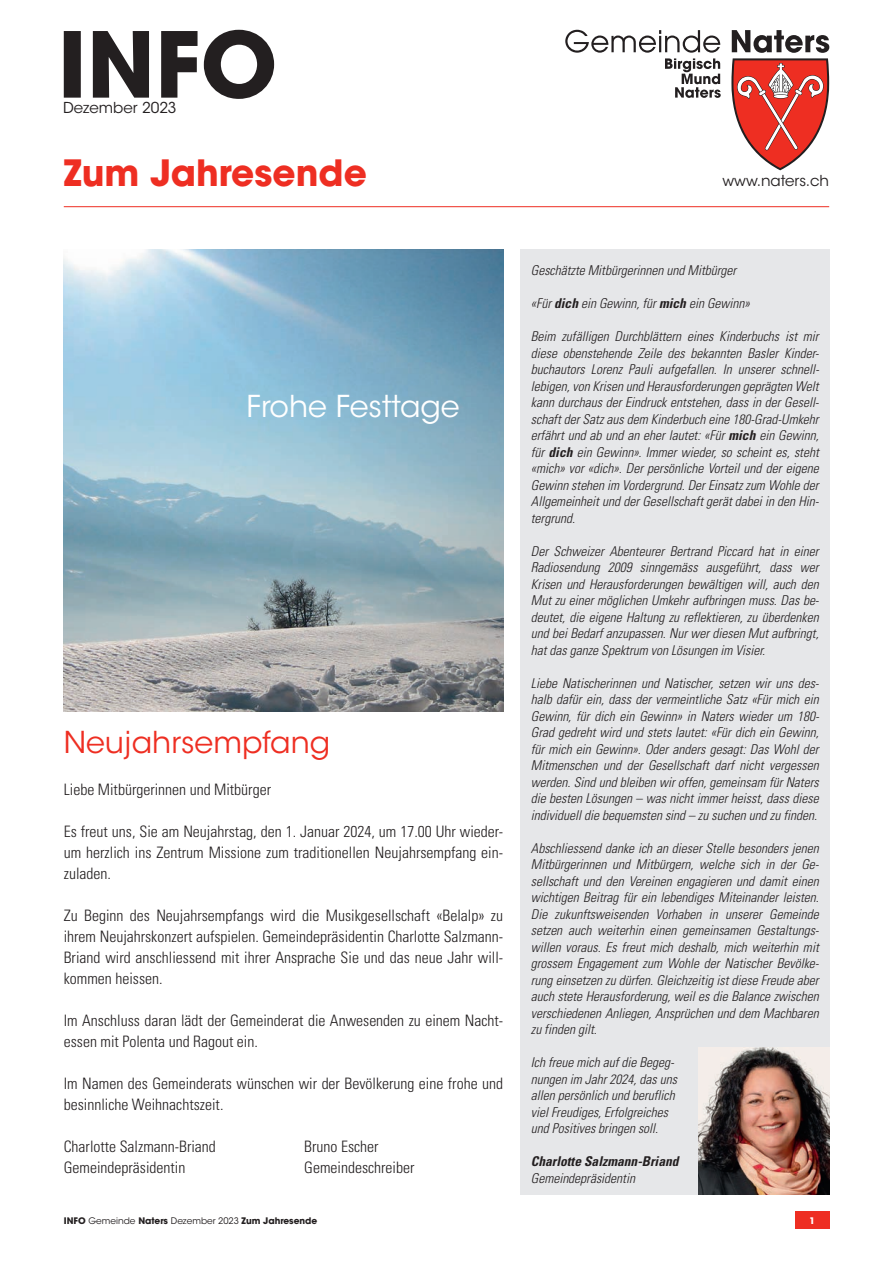
<style>
.page{position:relative;width:893px;height:1263px;background:#fff}
.page>*{position:absolute;margin:0;border:0;box-sizing:border-box;transform-origin:0 0}
.t1{font:700 36px "ITC Avant Garde Std";color:#ee2e22}
.t2{font:30px "ITC Avant Garde Std";color:#ee2e22}
.t3{font:30px "ITC Avant Garde Std";color:#fff}
.t4{font:300 condensed 15.75px/21px "Univers LT Std";color:#231f20;text-align:justify}
.t5{font:15px "ITC Avant Garde Std";color:#231f20}
.t6{font:italic 300 condensed 13.5px/16.5px "Univers LT Std";color:#231f20;text-align:justify}
.t7{font:italic 700 condensed 13.5px "Univers LT Std";color:#231f20}
.t8{font:700 9px "ITC Avant Garde Std";color:#231f20}
.t9{font:700 9px "ITC Avant Garde Std";color:#fff}
.s1{font-weight:700}
.s2{font-weight:400}
</style>
<div class="page">
<div style="left:795px;top:1212px;width:34px;height:17px;background:#ee2e22"></div>
<img style="left:64px;top:249px;width:439px;height:462px">
<svg style="left:565px;top:30px;width:156px;height:68px"></svg>
<svg style="left:731px;top:30px;width:98px;height:140px"></svg>
<svg style="left:64px;top:30px;width:210px;height:69px"></svg>
<hr style="left:64px;top:206px;width:765px;height:1px;background:#ee2e22">
<div style="left:520px;top:249px;width:309px;height:945px;background:#e6e7e9"></div>
<img style="left:699px;top:1047px;width:130px;height:147px">
<p class="t5" style="left:63px;top:99px;width:115px">Dezember 2023</p>
<p class="t1" style="left:64px;top:149px;width:305px">Zum Jahresende</p>
<p class="t5" style="left:722px;top:172px;width:108px">www.naters.ch</p>
<p class="t3" style="left:247px;top:388px;width:215px">Frohe Festtage</p>
<p class="t2" style="left:64px;top:724px;width:268px">Neujahrsempfang</p>
<p class="t4" style="left:64px;top:779px;width:209px">Liebe Mitbürgerinnen und Mitbürger</p>
<p class="t4" style="left:64px;top:821px;width:441px">Es freut uns, Sie am Neujahrstag, den 1. Januar 2024, um 17.00 Uhr wieder&shy;um herzlich ins Zentrum Missione zum traditionellen Neujahrsempfang ein&shy;zuladen.</p>
<p class="t4" style="left:64px;top:905px;width:441px">Zu Beginn des Neujahrsempfangs wird die Musikgesellschaft «Belalp» zu ihrem Neujahrskonzert aufspielen. Gemeindepräsidentin Charlotte Salzmann-Briand wird anschliessend mit ihrer Ansprache Sie und das neue Jahr will&shy;kommen heissen.</p>
<p class="t4" style="left:64px;top:1010px;width:441px">Im Anschluss daran lädt der Gemeinderat die Anwesenden zu einem Nacht&shy;essen mit Polenta und Ragout ein.</p>
<p class="t4" style="left:64px;top:1073px;width:441px">Im Namen des Gemeinderats wünschen wir der Bevölkerung eine frohe und besinnliche Weihnachtszeit.</p>
<p class="t4" style="left:64px;top:1136px;width:154px">Charlotte Salzmann-Briand</p>
<p class="t4" style="left:304px;top:1136px;width:76px">Bruno Escher</p>
<p class="t4" style="left:64px;top:1157px;width:123px">Gemeindepräsidentin</p>
<p class="t4" style="left:304px;top:1157px;width:112px">Gemeindeschreiber</p>
<p class="t6" style="left:531px;top:262px;width:207px">Geschätzte Mitbürgerinnen und Mitbürger</p>
<p class="t6" style="left:531px;top:295px;width:220px">«Für <span class="s1">dich</span> ein Gewinn, für <span class="s1">mich</span> ein Gewinn»</p>
<p class="t6" style="left:531px;top:328px;width:290px">Beim zufälligen Durchblättern eines Kinderbuchs ist mir diese obenstehende Zeile des bekannten Basler Kinder&shy;buchautors Lorenz Pauli aufgefallen. In unserer schnell&shy;lebigen, von Krisen und Herausforderungen geprägten Welt kann durchaus der Eindruck entstehen, dass in der Gesell&shy;schaft der Satz aus dem Kinderbuch eine 180-Grad-Umkehr erfährt und ab und an eher lautet: «Für <span class="s1">mich</span> ein Gewinn, für <span class="s1">dich</span> ein Gewinn». Immer wieder, so scheint es, steht «mich» vor «dich». Der persönliche Vorteil und der eigene Gewinn stehen im Vordergrund. Der Einsatz zum Wohle der Allgemeinheit und der Gesellschaft gerät dabei in den Hin&shy;tergrund.</p>
<p class="t6" style="left:531px;top:543px;width:290px">Der Schweizer Abenteurer Bertrand Piccard hat in einer Radiosendung 2009 sinngemäss ausgeführt, dass wer Krisen und Herausforderungen bewältigen will, auch den Mut zu einer möglichen Umkehr aufbringen muss. Das be&shy;deutet, die eigene Haltung zu reflektieren, zu überdenken und bei Bedarf anzupassen. Nur wer diesen Mut aufbringt, hat das ganze Spektrum von Lösungen im Visier.</p>
<p class="t6" style="left:531px;top:675px;width:290px">Liebe Natischerinnen und Natischer, setzen wir uns des&shy;halb dafür ein, dass der vermeintliche Satz «Für mich ein Gewinn, für dich ein Gewinn» in Naters wieder um 180- Grad gedreht wird und stets lautet: «Für dich ein Gewinn, für mich ein Gewinn». Oder anders gesagt: Das Wohl der Mitmenschen und der Gesellschaft darf nicht vergessen werden. Sind und bleiben wir offen, gemeinsam für Naters die besten Lösungen – was nicht immer heisst, dass diese individuell die bequemsten sind – zu suchen und zu finden.</p>
<p class="t6" style="left:531px;top:840px;width:290px">Abschliessend danke ich an dieser Stelle besonders jenen Mitbürgerinnen und Mitbürgern, welche sich in der Ge&shy;sellschaft und den Vereinen engagieren und damit einen wichtigen Beitrag für ein lebendiges Miteinander leisten.<br>Die zukunftsweisenden Vorhaben in unserer Gemeinde setzen auch weiterhin einen gemeinsamen Gestaltungs&shy;willen voraus. Es freut mich deshalb, mich weiterhin mit grossem Engagement zum Wohle der Natischer Bevölke&shy;rung einsetzen zu dürfen. Gleichzeitig ist diese Freude aber auch stete Herausforderung, weil es die Balance zwischen verschiedenen Anliegen, Ansprüchen und dem Machbaren zu finden gilt.</p>
<p class="t6" style="left:531px;top:1054px;width:148px;text-align:left">Ich freue mich auf die Begeg&shy;nungen im Jahr 2024, das uns allen persönlich und beruflich viel Freudiges, Erfolgreiches und Positives bringen soll.</p>
<p class="t7" style="left:531px;top:1153px;width:149px">Charlotte Salzmann-Briand</p>
<p class="t6" style="left:531px;top:1170px;width:106px">Gemeindepräsidentin</p>
<p class="t8" style="left:64px;top:1214px;width:255px">INFO <span class="s2">Gemeinde</span> Naters <span class="s2">Dezember 2023</span> Zum Jahresende</p>
<p class="t9" style="left:809px;top:1214px;width:7px">1</p>
</div>
